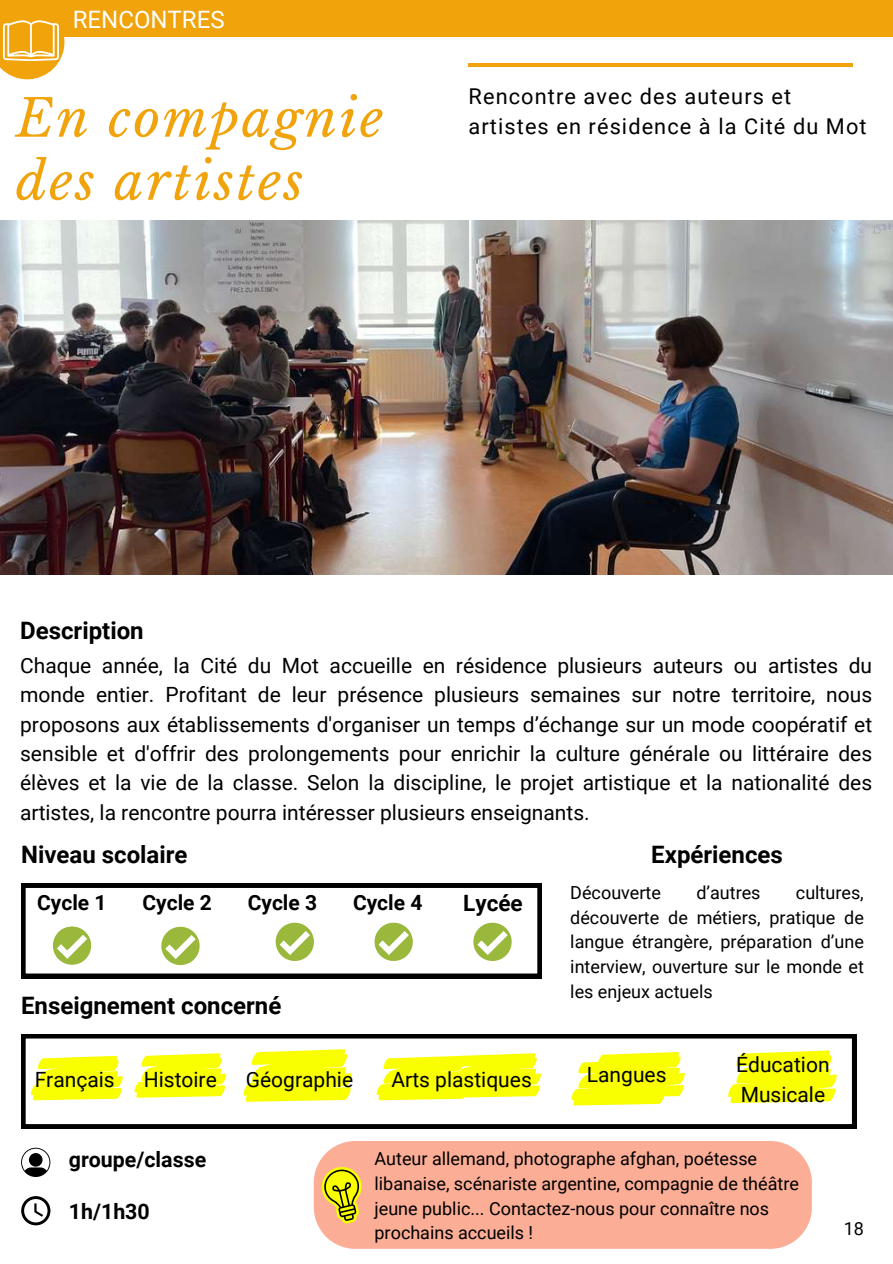
<style>
.page{position:relative;width:893px;height:1264px;background:#fff}
.page>*{position:absolute;margin:0;border:0;box-sizing:border-box;transform-origin:0 0}
.t1{font:italic 51.45px/63px "Libre Baskerville";letter-spacing:.05em;color:#f1a30b}
.t2{font:700 24px "Roboto";color:#000}
.t3{font:24px "Roboto";color:#fff}
.t4{font:700 22.5px "Roboto";color:#000}
.t5{font:21.75px/30.3px "Roboto";letter-spacing:.05em;color:#000}
.t6{font:700 21.3px "Roboto";color:#000}
.t7{font:21px/29.2px "Roboto";color:#000;text-align:justify}
.t8{font:700 21px "Roboto";color:#000}
.t9{font:18px/24.8px "Roboto";color:#000}
</style>
<div class="page">
<hr style="left:468px;top:63px;width:384px;height:4px;background:#f1a30b">
<img style="left:0;top:220px;width:892px;height:354px">
<div style="left:0;top:0;width:892px;height:36px;background:#f1a30b"></div>
<svg style="left:0;top:20px;width:64px;height:59px"></svg>
<div style="left:314px;top:1141px;width:497px;height:107px;background:#fbad96"></div>
<svg style="left:320px;top:1166px;width:42px;height:57px;background:#d1b932"></svg>
<svg style="left:21px;top:1147px;width:29px;height:29px"></svg>
<svg style="left:21px;top:1196px;width:29px;height:29px"></svg>
<svg style="left:21px;top:883px;width:520px;height:95px"></svg>
<svg style="left:21px;top:1034px;width:835px;height:94px"></svg>
<svg style="left:727px;top:1050px;width:110px;height:53px;background:#faff2d"></svg>
<svg style="left:570px;top:1051px;width:115px;height:54px"></svg>
<svg style="left:375px;top:1053px;width:166px;height:47px;background:#faff2b"></svg>
<svg style="left:242px;top:1049px;width:110px;height:52px;background:#faff29"></svg>
<svg style="left:133px;top:1053px;width:94px;height:44px;background:#faff2c"></svg>
<svg style="left:30px;top:1055px;width:93px;height:45px"></svg>
<svg style="left:374px;top:922px;width:39px;height:39px"></svg>
<svg style="left:276px;top:922px;width:38px;height:39px"></svg>
<svg style="left:473px;top:922px;width:38px;height:39px"></svg>
<svg style="left:161px;top:926px;width:38px;height:39px"></svg>
<svg style="left:53px;top:926px;width:38px;height:38px"></svg>
<p class="t3" style="left:73px;top:5px;width:153px">RENCONTRES</p>
<h1 class="t1" style="left:16px;top:87px;width:369px">En compagnie des artistes</h1>
<p class="t5" style="left:468px;top:81px;width:399px">Rencontre avec des auteurs et artistes en résidence à la Cité du Mot</p>
<p class="t2" style="left:20px;top:617px;width:125px">Description</p>
<p class="t7" style="left:20px;top:651px;width:853px">Chaque année, la Cité du Mot accueille en résidence plusieurs auteurs ou artistes du monde entier. Profitant de leur présence plusieurs semaines sur notre territoire, nous proposons aux établissements d'organiser un temps d’échange sur un mode coopératif et sensible et d'offrir des prolongements pour enrichir la culture générale ou littéraire des élèves et la vie de la classe. Selon la discipline, le projet artistique et la nationalité des artistes, la rencontre pourra intéresser plusieurs enseignants.</p>
<p class="t2" style="left:21px;top:841px;width:168px">Niveau scolaire</p>
<p class="t2" style="left:651px;top:841px;width:133px">Expériences</p>
<p class="t9" style="left:570px;top:880px;width:92px">Découverte</p>
<p class="t9" style="left:696px;top:880px;width:66px">d’autres</p>
<p class="t9" style="left:570px;top:880px;width:295px;text-align:justify;text-indent:225px">cultures, découverte de métiers, pratique de langue étrangère, préparation d’une interview, ouverture sur le monde et les enjeux actuels</p>
<p class="t8" style="left:37px;top:890px;width:71px">Cycle 1</p>
<p class="t8" style="left:142px;top:890px;width:71px">Cycle 2</p>
<p class="t8" style="left:248px;top:890px;width:71px">Cycle 3</p>
<p class="t8" style="left:353px;top:890px;width:71px">Cycle 4</p>
<p class="t4" style="left:463px;top:890px;width:61px">Lycée</p>
<p class="t2" style="left:21px;top:991px;width:262px">Enseignement concerné</p>
<p class="t7" style="left:35px;top:1065px;width:82px">Français</p>
<p class="t7" style="left:144px;top:1065px;width:75px">Histoire</p>
<p class="t7" style="left:246px;top:1065px;width:109px">Géographie</p>
<p class="t7" style="left:391px;top:1065px;width:142px">Arts plastiques</p>
<p class="t7" style="left:587px;top:1060px;width:81px">Langues</p>
<p class="t7" style="left:736px;top:1050px;width:95px">Éducation<br>Musicale</p>
<p class="t6" style="left:69px;top:1147px;width:139px">groupe/classe</p>
<p class="t6" style="left:69px;top:1199px;width:82px">1h/1h30</p>
<p class="t9" style="left:374px;top:1146px;width:426px">Auteur allemand, photographe afghan, poétesse libanaise, scénariste argentine, compagnie de théâtre jeune public... Contactez-nous pour connaître nos prochains accueils !</p>
<p class="t9" style="left:843px;top:1216px;width:22px">18</p>
</div>
